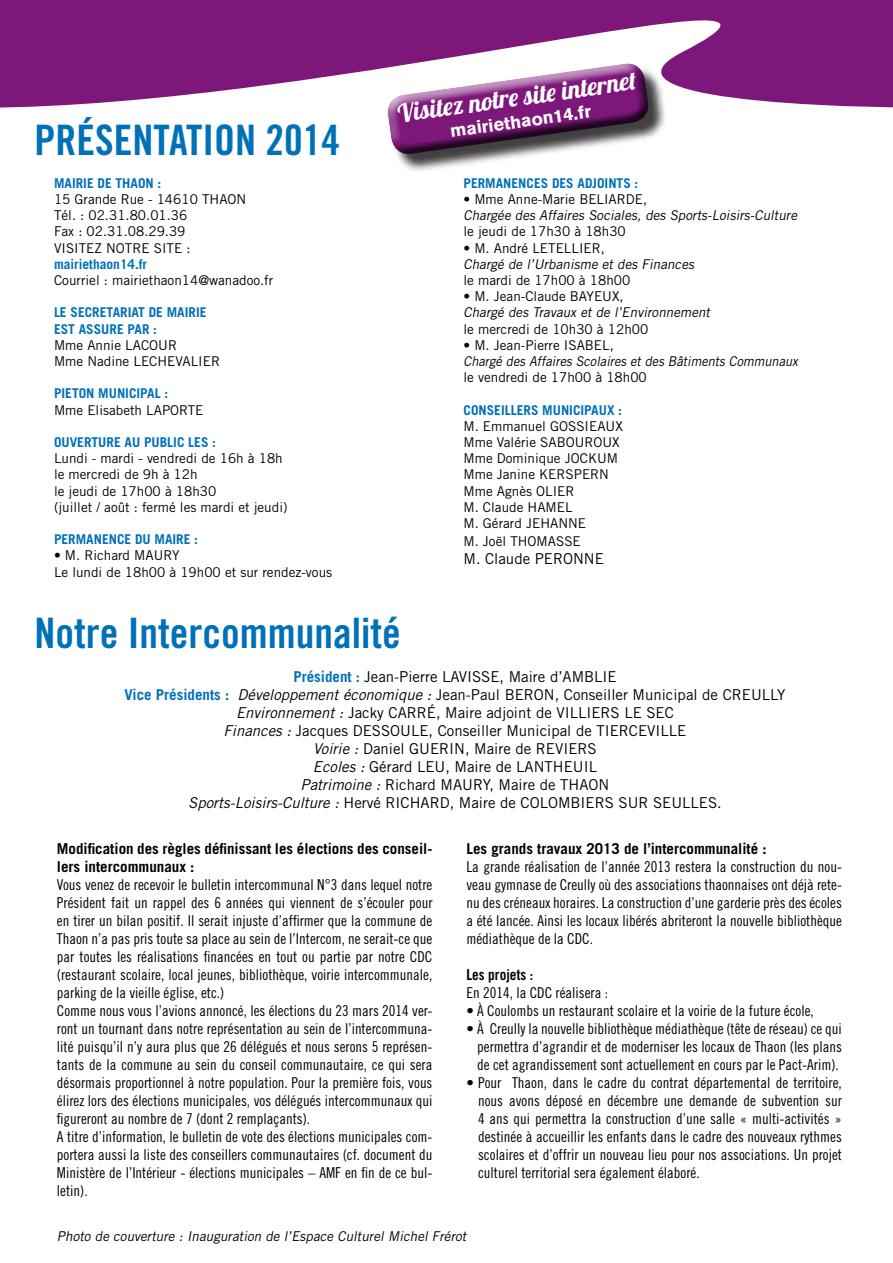
<style>
.page{position:relative;width:893px;height:1263px;background:#fff}
.page>*{position:absolute;margin:0;border:0;box-sizing:border-box;transform-origin:0 0}
.t1{font:42px "Trade Gothic Bold Cond Twenty";color:#0071b9}
.t2{font:25.5px "Lobster 1.4";color:#fff}
.t3{font:700 18px "Akzidenz Grotesk BE";color:#fff}
.t4{font:15px/18px "Trade Gothic Cond Eighteen";color:#000;text-align:justify}
.t5{font:15px "Trade Gothic";color:#000}
.t6{font:700 15px/18px "Trade Gothic";color:#000}
.t7{font:15px "Trade Gothic Bold Cond Twenty";color:#000}
.t8{font:13.5px/16.2px "Trade Gothic";color:#000}
.t9{font:700 13.5px/16.2px "Trade Gothic";color:#0071b9}
.t10{font:italic 13.5px "Trade Gothic";letter-spacing:.11em;color:#000}
.t11{font:italic 13.5px "Trade Gothic";letter-spacing:.14em;color:#000}
.t12{font:italic 13.5px "Trade Gothic";letter-spacing:.11em;color:#000;scale:.95 1}
.s1{font-weight:700;color:#0071b9}
.s2{font-style:italic}
.s3{font-family:"Trade Gothic";font-weight:700}
</style>
<div class="page">
<svg style="left:0;top:0;width:893px;height:108px;fill:#7d177a"></svg>
<div style="left:390px;top:66px;width:277px;height:107px;background:#000;opacity:.75"></div>
<svg style="left:384px;top:59px;width:269px;height:99px"></svg>
<h1 class="t1" style="left:35px;top:115px;width:307px">Présentation 2014</h1>
<p class="t9" style="left:54px;top:175px;width:109px">Mairie de Thaon :</p>
<p class="t8" style="left:54px;top:191px;width:194px">15 Grande Rue - 14610 THAON<br>Tél. : 02.31.80.01.36<br>Fax : 02.31.08.29.39<br>VISITEZ NOTRE SITE :</p>
<p class="t9" style="left:54px;top:256px;width:95px">mairiethaon14.fr</p>
<p class="t8" style="left:54px;top:272px;width:221px">Courriel : mairiethaon14@wanadoo.fr</p>
<p class="t9" style="left:54px;top:304px;width:67px">LE SECRETARIA</p>
<p class="t9" style="left:54px;top:304px;width:130px;text-indent:84px">T DE MAIRIE<br>EST ASSURE PAR :</p>
<p class="t8" style="left:54px;top:337px;width:167px">Mme Annie LACOUR<br>Mme Nadine LECHEVALIER</p>
<p class="t9" style="left:54px;top:385px;width:116px">PIETON MUNICIPAL :</p>
<p class="t8" style="left:54px;top:402px;width:151px">Mme Elisabeth LAPORTE</p>
<p class="t9" style="left:54px;top:434px;width:164px">OUVERTURE AU PUBLIC LES :</p>
<p class="t8" style="left:54px;top:450px;width:235px">Lundi - mardi - vendredi de 16h à 18h le mercredi de 9h à 12h<br>le jeudi de 17h00 à 18h30<br>(juillet / août : fermé les mardi et jeudi)</p>
<p class="t9" style="left:54px;top:531px;width:146px">Permanence du maire :</p>
<p class="t8" style="left:54px;top:547px;width:280px">• M. Richard MAURY<br>Le lundi de 18h00 à 19h00 et sur rendez-vous</p>
<h2 class="t2" style="left:396px;top:97px;width:242px;rotate:-8deg">Visitez notre site internet</h2>
<p class="t3" style="left:449px;top:121px;width:144px;rotate:-8deg">mairiethaon14.fr</p>
<p class="t9" style="left:463px;top:175px;width:176px">Permanences des adjoints :</p>
<p class="t8" style="left:463px;top:191px;width:185px">• Mme Anne-Marie BELIARDE,</p>
<p class="t11" style="left:463px;top:207px;width:338px">chargée des affaires sociales, des sports-loisirs-culture</p>
<p class="t8" style="left:463px;top:223px;width:164px">le jeudi de 17h30 à 18h30</p>
<p class="t8" style="left:463px;top:240px;width:143px">• M. André LETELLIER,</p>
<p class="t10" style="left:463px;top:256px;width:235px">chargé de l’u rbanisme et des finances</p>
<p class="t8" style="left:463px;top:272px;width:168px">le mardi de 17h00 à 18h00</p>
<p class="t8" style="left:463px;top:288px;width:162px">• M. Jean-Claude BAYEUX,</p>
<p class="t10" style="left:463px;top:304px;width:251px">chargé des travaux et de l’environnement</p>
<p class="t8" style="left:463px;top:321px;width:186px">le mercredi de 10h30 à 12h00</p>
<p class="t8" style="left:463px;top:337px;width:152px">• M. Jean-Pierre ISABEL,</p>
<p class="t12" style="left:463px;top:353px;width:357px">chargé des affaires scolaires et des bâtiments communaux</p>
<p class="t8" style="left:463px;top:369px;width:185px">le vendredi de 17h00 à 18h00</p>
<p class="t9" style="left:463px;top:401px;width:160px">conseillers municipaux :</p>
<p class="t8" style="left:463px;top:418px;width:161px">M. Emmanuel GOSSIEAUX<br>Mme Valérie SABOUROUX<br>Mme Dominique jOCKUM<br>Mme Janine KERSPERN<br>Mme Agnès OLIER<br>M. Claude HAMEL<br>M. Gérard JEHANNE</p>
<p class="t8" style="left:463px;top:533px;width:119px">M. Joël THOMASSE</p>
<p class="t5" style="left:463px;top:550px;width:142px">M. Claude PERONNE</p>
<h1 class="t1" style="left:35px;top:607px;width:368px">Notre intercommunalité</h1>
<p class="t5" style="left:293px;top:667px;width:288px"><span class="s1">Président :</span> Jean-Pierre LAVISSE, maire d’Amblie</p>
<p class="t5" style="left:125px;top:685px;width:662px"><span class="s1">Vice Présidents :</span> <span class="s2">Développement économique :</span> Jean-Paul BERON, Conseiller Municipal de CREULLY</p>
<p class="t5" style="left:236px;top:703px;width:439px"><span class="s2">Environnement :</span> Jacky CARRÉ, Maire adjoint de VILLIERS LE SEC</p>
<p class="t5" style="left:224px;top:721px;width:464px"><span class="s2">Finances :</span> Jacques DESSOULE, Conseiller Municipal de TIERCEVILLE</p>
<p class="t5" style="left:313px;top:739px;width:285px"><span class="s2">Voirie :</span> Daniel GUERIN, Maire de REVIERS</p>
<p class="t5" style="left:313px;top:757px;width:286px"><span class="s2">Ecoles :</span> Gérard LEU, Maire de LANTHEUIL</p>
<p class="t5" style="left:301px;top:775px;width:310px"><span class="s2">Patrimoine :</span> Richard MAURY, Maire de THAON</p>
<p class="t5" style="left:188px;top:793px;width:535px"><span class="s2">Sports-Loisirs-Culture :</span> Hervé RICHARD, Maire de COLOMBIERS SUR SEULLES.</p>
<p class="t6" style="left:57px;top:840px;width:377px">Modification des règles définissant les élections des conseil&shy;lers intercommunaux :</p>
<p class="t4" style="left:57px;top:876px;width:377px;text-align:left">Vous venez de recevoir le bulletin intercommunal N°3 dans lequel notre Président fait un rappel des 6 années qui viennent de s’écouler pour en tirer un bilan positif. Il serait injuste d’affirmer que la commune de Thaon n’a pas pris toute sa place au sein de l’Intercom, ne serait-ce que par toutes les réalisations financées en tout ou partie par notre CDC (restaurant scolaire, local jeunes, bibliothèque, voirie intercommunale, parking de la vieille église, etc.)<br>Comme nous vous l’avions annoncé, les élections du 23 mars 2014 ver&shy;ront un tournant dans notre représentation au sein de l’intercommuna&shy;lité puisqu’il n’y aura plus que 26 délégués et nous serons 5 représen&shy;tants de la commune au sein du conseil communautaire, ce qui sera désormais proportionnel à notre population. Pour la première fois, vous élirez lors des élections municipales, vos délégués intercommunaux qui figureront au nombre de 7 (dont 2 remplaçants).<br>A titre d’information, le bulletin de vote des élections municipales com&shy;portera aussi la liste des conseillers communautaires (cf. document du Ministère de l’Intérieur - élections municipales – AMF en fin de ce bul&shy;letin).</p>
<p class="t6" style="left:466px;top:840px;width:302px">Les grands travaux 2013 de l’intercommunalité :</p>
<p class="t4" style="left:466px;top:858px;width:377px">La grande réalisation de l’année 2013 restera la construction du nou&shy;veau gymnase de Creully où des associations thaonnaises ont déjà rete&shy;nu des créneaux horaires. La construction d’une garderie près des écoles a été lancée. Ainsi les locaux libérés abriteront la nouvelle bibliothèque médiathèque de la CDC.</p>
<p class="t7" style="left:466px;top:966px;width:68px">Les projets :</p>
<p class="t4" style="left:466px;top:984px;width:143px">En 2014, la CDC réalisera :</p>
<p class="t4" style="left:466px;top:1002px;width:349px">• À Coulombs un restaurant scolaire et la voirie de la future école,</p>
<p class="t4" style="left:477px;top:1020px;width:366px;text-indent:-11px">• À Creully la nouvelle bibliothèque médiathèque (tête de réseau) ce qui permettra d’agrandir et de moderniser les locaux de Thaon (les plans de cet agrandissement sont actuellement en cours par le Pact-Arim).</p>
<p class="t4" style="left:478px;top:1074px;width:365px;text-indent:-12px"><span class="s3">•</span> Pour Thaon, dans le cadre du contrat départemental de territoire, nous avons déposé en décembre une demande de subvention sur 4 ans qui permettra la construction d’une salle « multi-activités » destinée à accueillir les enfants dans le cadre des nouveaux rythmes scolaires et d’offrir un nouveau lieu pour nos associations. Un projet culturel territorial sera également élaboré.</p>
<p class="t10" style="left:57px;top:1227px;width:414px">Photo de couverture : Inauguration de l’Espace Culturel Michel Frérot</p>
</div>
